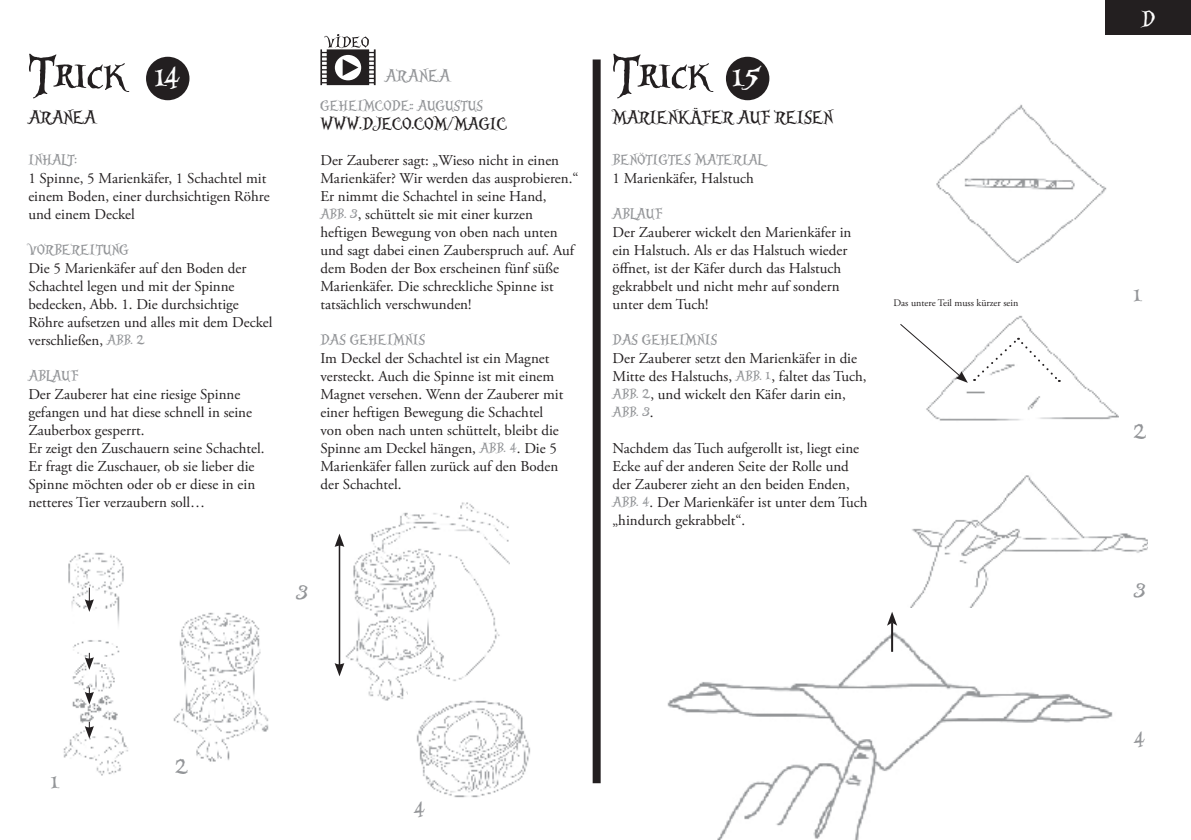
<style>
.page{position:relative;width:1191px;height:840px;background:#fff}
.page>*{position:absolute;margin:0;border:0;box-sizing:border-box;transform-origin:0 0}
.t1{font:60px "Alicein Wonderland";letter-spacing:-.02em;color:#231f20}
.t2{font:34px "Alicein Wonderland";color:#fff}
.t3{font:24px "Alicein Wonderland";color:#939598}
.t4{font:24px "Alicein Wonderland";color:#fff}
.t5{font:20px "Alicein Wonderland";letter-spacing:-.02em;color:#231f20}
.t6{font:18.8px "Alicein Wonderland";color:#231f20}
.t7{font:18.8px "Alicein Wonderland";color:#939598}
.t8{font:16px "Alicein Wonderland";color:#939598}
.t9{font:15px/18px "Adobe Garamond Pro";color:#231f20}
.t10{font:15px "Alicein Wonderland";color:#939598}
.t11{font:10px "Adobe Garamond Pro";color:#231f20}
.s1{font-size:34px;color:#fff}
.s2{font-family:"Alicein Wonderland";color:#939598}
.s3{font-family:"Adobe Garamond Pro";color:#231f20}
</style>
<div class="page">
<div style="left:146px;top:57px;width:43px;height:43px;background:#231f20;border-radius:50%"></div>
<div style="left:592px;top:59px;width:8px;height:723px;background:#231f20"></div>
<div style="left:1106px;top:0;width:85px;height:34px;background:#231f20"></div>
<svg style="left:320px;top:34px;width:55px;height:51px"></svg>
<img style="left:173px;top:612px;width:96px;height:150px">
<img style="left:63px;top:552px;width:65px;height:224px">
<svg style="left:85px;top:587px;width:9px;height:24px"></svg>
<svg style="left:85px;top:652px;width:9px;height:17px"></svg>
<svg style="left:85px;top:721px;width:9px;height:17px"></svg>
<svg style="left:85px;top:687px;width:9px;height:17px"></svg>
<img style="left:343px;top:502px;width:166px;height:199px">
<img style="left:408px;top:683px;width:123px;height:115px">
<hr style="left:339px;top:543px;width:1px;height:122px;background:#231f20">
<svg style="left:335px;top:533px;width:9px;height:13px"></svg>
<svg style="left:334px;top:662px;width:10px;height:14px"></svg>
<img style="left:936px;top:104px;width:171px;height:158px">
<img style="left:926px;top:315px;width:192px;height:106px">
<img style="left:910px;top:475px;width:237px;height:132px">
<img style="left:667px;top:625px;width:446px;height:214px">
<div style="left:726px;top:57px;width:43px;height:43px;background:#231f20;border-radius:50%"></div>
<svg style="left:974px;top:337px;width:85px;height:45px"></svg>
<svg style="left:900px;top:322px;width:68px;height:60px"></svg>
<hr style="left:891px;top:622px;width:2px;height:29px;background:#231f20">
<svg style="left:887px;top:612px;width:10px;height:13px"></svg>
<h1 class="t1" style="left:28px;top:43px;width:154px">Trick <span class="s1">14</span></h1>
<h3 class="t5" style="left:28px;top:106px;width:69px">ARANEA</h3>
<p class="t8" style="left:28px;top:151px;width:50px">INHALT:</p>
<p class="t9" style="left:28px;top:169px;width:243px">1 Spinne, 5 Marienkäfer, 1 Schachtel mit einem Boden, einer durchsichtigen Röhre und einem Deckel</p>
<p class="t8" style="left:28px;top:241px;width:102px">VORBEREITUNG</p>
<p class="t9" style="left:28px;top:259px;width:246px">Die 5 Marienkäfer auf den Boden der Schachtel legen und mit der Spinne bedecken, Abb. 1. Die durchsichtige Röhre aufsetzen und alles mit dem Deckel verschließen, <span class="s2">ABB. 2</span></p>
<p class="t8" style="left:28px;top:367px;width:52px">ABLAUF</p>
<p class="t9" style="left:28px;top:385px;width:238px">Der Zauberer hat eine riesige Spinne gefangen und hat diese schnell in seine Zauberbox gesperrt.<br>Er zeigt den Zuschauern seine Schachtel.<br>Er fragt die Zuschauer, ob sie lieber die Spinne möchten oder ob er diese in ein netteres Tier verzaubern soll…</p>
<p class="t7" style="left:385px;top:66px;width:67px">ARANEA</p>
<p class="t8" style="left:320px;top:97px;width:164px">GEHEIMCODE:: AUGUSTUS</p>
<p class="t6" style="left:320px;top:113px;width:188px">WWW.DJECO.COM/MAGIC</p>
<p class="t9" style="left:320px;top:151px;width:259px">Der Zauberer sagt: „Wieso nicht in einen Marienkäfer? Wir werden das ausprobieren.“ Er nimmt die Schachtel in seine Hand,<br><span class="s2">ABB. 3</span>, schüttelt sie mit einer kurzen heftigen Bewegung von oben nach unten und sagt dabei einen Zauberspruch auf. Auf dem Boden der Box erscheinen fünf süße Marienkäfer. Die schreckliche Spinne ist tatsächlich verschwunden!</p>
<p class="t8" style="left:320px;top:331px;width:107px">DAS GEHEIMNIS</p>
<p class="t9" style="left:320px;top:349px;width:244px">Im Deckel der Schachtel ist ein Magnet versteckt. Auch die Spinne ist mit einem Magnet versehen. Wenn der Zauberer mit einer heftigen Bewegung die Schachtel von oben nach unten schüttelt, bleibt die Spinne am Deckel hängen, <span class="s2">ABB. 4</span>. Die 5<br>Marienkäfer fallen zurück auf den Boden der Schachtel.</p>
<h3 class="t3" style="left:296px;top:580px;width:13px">3</h3>
<h1 class="t1" style="left:612px;top:43px;width:100px">Trick</h1>
<h3 class="t5" style="left:612px;top:106px;width:222px">MARIENKÄFER AUF REISEN</h3>
<h2 class="t2" style="left:733px;top:61px;width:31px">15</h2>
<p class="t8" style="left:612px;top:151px;width:153px">BENÖTIGTES MATERIAL</p>
<p class="t9" style="left:612px;top:169px;width:143px">1 Marienkäfer, Halstuch</p>
<p class="t8" style="left:612px;top:205px;width:52px">ABLAUF</p>
<p class="t9" style="left:612px;top:223px;width:240px">Der Zauberer wickelt den Marienkäfer in ein Halstuch. Als er das Halstuch wieder öffnet, ist der Käfer durch das Halstuch gekrabbelt und nicht mehr auf sondern unter dem Tuch!</p>
<p class="t8" style="left:612px;top:331px;width:107px">DAS GEHEIMNIS</p>
<p class="t9" style="left:612px;top:349px;width:256px">Der Zauberer setzt den Marienkäfer in die<br>Mitte des Halstuchs, <span class="s2">ABB. 1</span>, faltet das Tuch,<br><span class="s2">ABB. 2</span>, und wickelt den Käfer darin ein,</p>
<p class="t10" style="left:612px;top:404px;width:43px">ABB. 3<span class="s3">.</span></p>
<p class="t9" style="left:612px;top:439px;width:257px">Nachdem das Tuch aufgerollt ist, liegt eine Ecke auf der anderen Seite der Rolle und der Zauberer zieht an den beiden Enden, <span class="s2">ABB. 4</span>. Der Marienkäfer ist unter dem Tuch „hindurch gekrabbelt“.</p>
<p class="t11" style="left:893px;top:297px;width:126px">Das untere Teil muss kürzer sein</p>
<h3 class="t3" style="left:51px;top:769px;width:10px">1</h3>
<h3 class="t3" style="left:176px;top:753px;width:14px">2</h3>
<h3 class="t3" style="left:414px;top:796px;width:13px">4</h3>
<h3 class="t4" style="left:1141px;top:7px;width:15px">D</h3>
<h3 class="t3" style="left:1133px;top:283px;width:10px">1</h3>
<h3 class="t3" style="left:1133px;top:418px;width:14px">2</h3>
<h3 class="t3" style="left:1133px;top:577px;width:13px">3</h3>
<h3 class="t3" style="left:1133px;top:726px;width:13px">4</h3>
</div>
